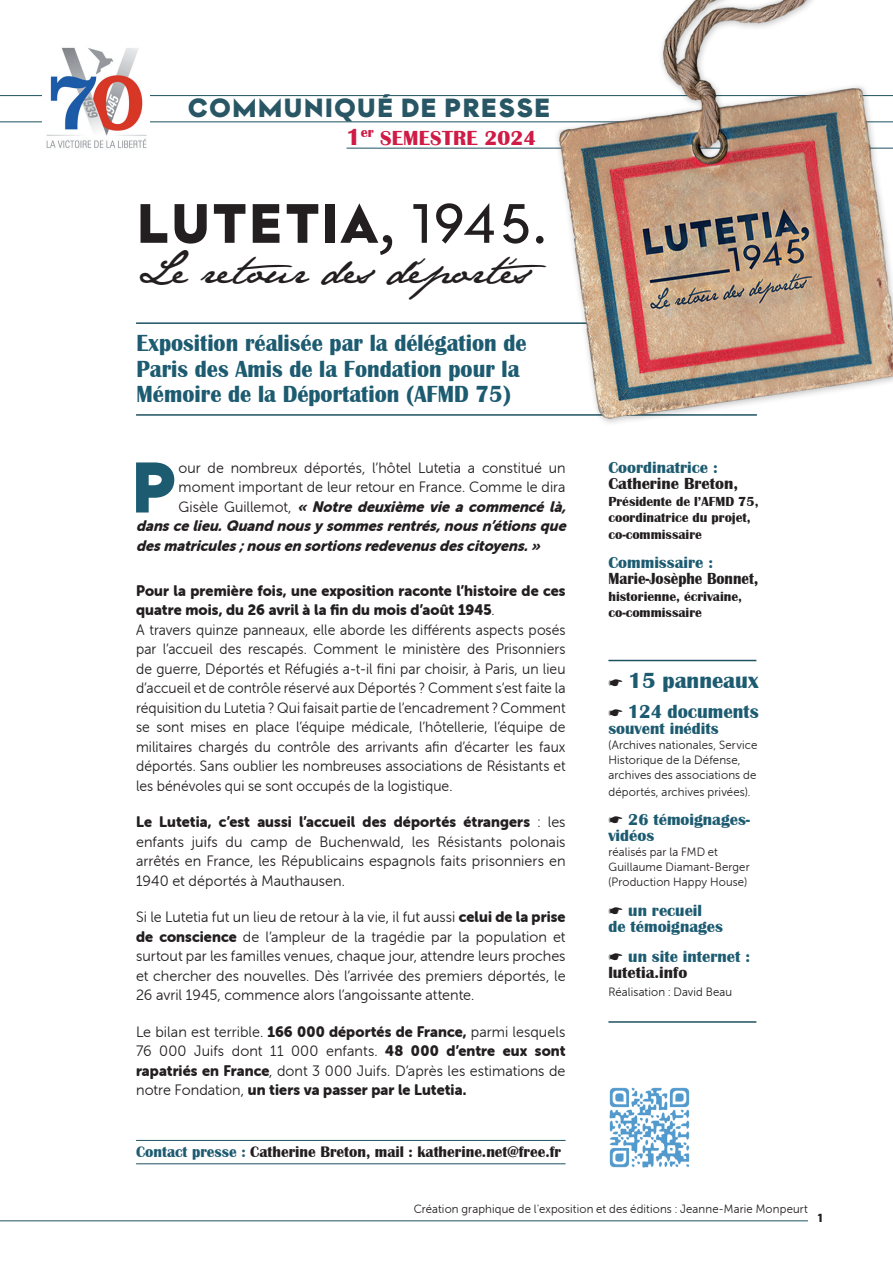
<style>
.page{position:relative;width:893px;height:1263px;background:#fff}
.page>*{position:absolute;margin:0;border:0;box-sizing:border-box;transform-origin:0 0}
.t1{font:56.85px "Kelvin Md AI Sansnoir";color:#231f20}
.t2{font:37.8px "Jane Austen";letter-spacing:.01em;color:#231f20}
.t3{font:27px "Kelvin Md AI Sansnoir";letter-spacing:.01em;color:#285665}
.t4{font:700 24px/25.5px "Britannic";color:#1d5b71;scale:.93 1}
.t5{font:700 22.5px "Britannic";color:#1d5b71}
.t6{font:700 21px "Britannic";letter-spacing:.01em;color:#cf1b45}
.t7{font:700 19.5px "Britannic";color:#1d5b71}
.t8{font:700 16.5px/16.5px "Britannic";color:#1d5b71}
.t9{font:700 16.5px "Britannic";color:#231f20;scale:.91 1}
.t10{font:700 16.5px "Britannic";color:#231f20}
.t11{font:700 15.75px "Britannic";color:#231f20}
.t12{font:15px/19.5px "Museo Sans Rounded 300";letter-spacing:.005em;color:#231f20;text-align:justify}
.t13{font:15px/19.5px "Museo Sans Rounded 300";letter-spacing:.005em;color:#231f20;text-align:justify;scale:.94 1}
.t14{font:15px/19.5px "Museo Sans Rounded 900";letter-spacing:.005em;color:#231f20}
.t15{font:italic 15px/19.5px "Museo Sans Rounded 900";color:#231f20;text-align:justify;scale:.96 1}
.t16{font:15px/19.5px "Museo Sans Rounded 300";letter-spacing:.005em;color:#231f20;scale:.96 1}
.t17{font:700 13.5px/16.5px "Britannic";color:#231f20}
.t18{font:12px/15px "Museo Sans Rounded 300";letter-spacing:.015em;color:#231f20;scale:.96 1}
.t19{font:12px/15px "Museo Sans Rounded 300";letter-spacing:.015em;color:#231f20}
.t20{font:12px "Kelvin Md AI Sansnoir";color:#231f20}
.s1{font-size:24px}
.s2{font-family:"Kelvin Md AI Sansclair"}
.s3{font-family:"Museo Sans Rounded 300";font-style:normal}
.s4{font-family:"Museo Sans Rounded 300"}
.s5{font-family:"Museo Sans Rounded 900"}
.s6{color:#231f20}
.s7{color:#1d5b71}
</style>
<div class="page">
<hr style="left:0;top:1220px;width:808px;height:1px;background:#1e5261">
<hr style="left:0;top:95px;width:893px;height:1px;background:#1e5261">
<hr style="left:0;top:121px;width:893px;height:1px;background:#1e5261">
<hr style="left:347px;top:148px;width:546px;height:1px;background:#1e5261">
<hr style="left:136px;top:322px;width:621px;height:2px;background:#1e5261">
<hr style="left:608px;top:660px;width:148px;height:1px;background:#1e5261">
<hr style="left:608px;top:1021px;width:148px;height:2px;background:#1e5261">
<hr style="left:136px;top:1140px;width:430px;height:1px;background:#1e5261">
<hr style="left:136px;top:1163px;width:430px;height:1px;background:#1e5261">
<hr style="left:136px;top:414px;width:621px;height:2px;background:#1e5261">
<svg style="left:136px;top:462px;width:38px;height:50px"></svg>
<img style="left:609px;top:1087px;width:81px;height:81px">
<img style="left:549px;top:0;width:344px;height:423px">
<img style="left:43px;top:47px;width:107px;height:102px">
<h3 class="t3" style="left:188px;top:94px;width:365px">COMMUNIQUÉ DE PRESSE</h3>
<h3 class="t6" style="left:346px;top:126px;width:192px"><span class="s1">1</span><sup>er</sup> SEMESTRE 2024</h3>
<h1 class="t1" style="left:136px;top:195px;width:413px">LUTETIA<span class="s2">, 1945.</span></h1>
<h2 class="t2" style="left:136px;top:248px;width:412px">Le retour des déportés</h2>
<h3 class="t4" style="left:137px;top:331px;width:421px">Exposition réalisée par la délégation de<br>Paris des Amis de la Fondation pour la<br>Mémoire de la Déportation (AFMD 75)</h3>
<p class="t16" style="left:179px;top:458px;width:405px">our de nombreux déportés, l’hôtel Lutetia a constitué un moment important de leur retour en France. Comme le dira</p>
<p class="t15" style="left:136px;top:497px;width:453px;text-indent:42px"><span class="s3">G i s è l e G u i l l e m o t ,</span> « Notre deuxième vie a commencé là, danscelieu.Quand nousy sommesrentrés,nousn’étionsque desmatricules;nousen sortionsredevenusdescitoyens.»</p>
<p class="t14" style="left:136px;top:581px;width:431px">Pour la première fois, une exposition raconte l’histoire de ces quatre mois, du 26 avril à la fin du mois d’août 1945<span class="s4">.</span></p>
<p class="t13" style="left:136px;top:620px;width:458px">A travers quinze panneaux, elle aborde les différents aspects posés par l’accueil des rescapés. Comment le ministère des Prisonniers de guerre, Déportés et Réfugiés a-t-il fini par choisir, à Paris, un lieu d’accueil et de contrôle réservé aux Déportés ? Comment s’est faite la réquisition du Lutetia ? Qui faisait partie de l’encadrement ? Comment se sont mises en place l’équipe médicale, l’hôtellerie, l’équipe de militaires chargés du contrôle des arrivants afin d’écarter les faux déportés. Sans oublier les nombreuses associations de Résistants et les bénévoles qui se sont occupés de la logistique.</p>
<p class="t14" style="left:136px;top:812px;width:431px">Le Lutetia, c’est aussi l’accueil des déportés étrangers <span class="s4">: les</span></p>
<p class="t12" style="left:136px;top:832px;width:431px">enfants juifs du camp de Buchenwald, les Résistants polonais arrêtés en France, les Républicains espagnols faits prisonniers en 1940 et déportés à Mauthausen.</p>
<p class="t12" style="left:136px;top:907px;width:431px">Si le Lutetia fut un lieu de retour à la vie, il fut aussi <span class="s5">celui de la prise de conscience</span> de l’ampleur de la tragédie par la population et surtout par les familles venues, chaque jour, attendre leurs proches et chercher des nouvelles. Dès l’arrivée des premiers déportés, le 26 avril 1945, commence alors l’angoissante attente.</p>
<p class="t12" style="left:136px;top:1022px;width:431px">Le bilan est terrible. <span class="s5">166 000 déportés de France,</span> parmi lesquels 76 000 Juifs dont 11 000 enfants. <span class="s5">48 000 d’entre eux sont rapatriés en France</span>, dont 3 000 Juifs. D’après les estimations de</p>
<p class="t14" style="left:136px;top:1080px;width:332px"><span class="s4">notre Fondation,</span> un tiers va passer par le Lutetia.</p>
<p class="t8" style="left:608px;top:459px;width:111px">Coordinatrice :</p>
<p class="t10" style="left:608px;top:474px;width:131px">Catherine Breton,</p>
<p class="t17" style="left:608px;top:493px;width:152px">Présidente de l’AFMD 75, coordinatrice du projet, co-commissaire</p>
<p class="t8" style="left:608px;top:554px;width:106px">Commissaire :</p>
<p class="t9" style="left:608px;top:569px;width:166px">Marie-Josèphe Bonnet,</p>
<p class="t17" style="left:608px;top:588px;width:135px">historienne, écrivaine, co-commissaire</p>
<h3 class="t5" style="left:608px;top:668px;width:152px"><span class="s6">☛</span> 15 panneaux</h3>
<h3 class="t7" style="left:608px;top:700px;width:152px"><span class="s6">☛</span> 124 documents</h3>
<p class="t8" style="left:608px;top:721px;width:112px">souvent inédits</p>
<p class="t19" style="left:608px;top:738px;width:150px">(Archives nationales, Service<br>Historique de la Défense, archives des associations de</p>
<p class="t19" style="left:608px;top:784px;width:143px">déportés, archives privées).</p>
<p class="t8" style="left:608px;top:811px;width:143px"><span class="s6">☛</span> 26 témoignages&shy;vidéos</p>
<p class="t18" style="left:608px;top:845px;width:148px">réalisés par la FMD et<br>Guillaume Diamant-Berger (Production Happy House)</p>
<p class="t8" style="left:608px;top:902px;width:116px"><span class="s6">☛</span> un recueil de témoignages</p>
<p class="t8" style="left:608px;top:948px;width:143px"><span class="s6">☛</span> un site internet : <span class="s6">lutetia.info</span></p>
<p class="t18" style="left:608px;top:984px;width:130px">Réalisation : David Beau</p>
<p class="t11" style="left:136px;top:1142px;width:426px"><span class="s7">Contact presse :</span> Catherine Breton, mail : katherine.net@free.fr</p>
<p class="t18" style="left:414px;top:1201px;width:412px">Création graphique de l'exposition et des éditions : Jeanne-Marie Monpeurt</p>
<p class="t20" style="left:817px;top:1212px;width:7px">1</p>
</div>
